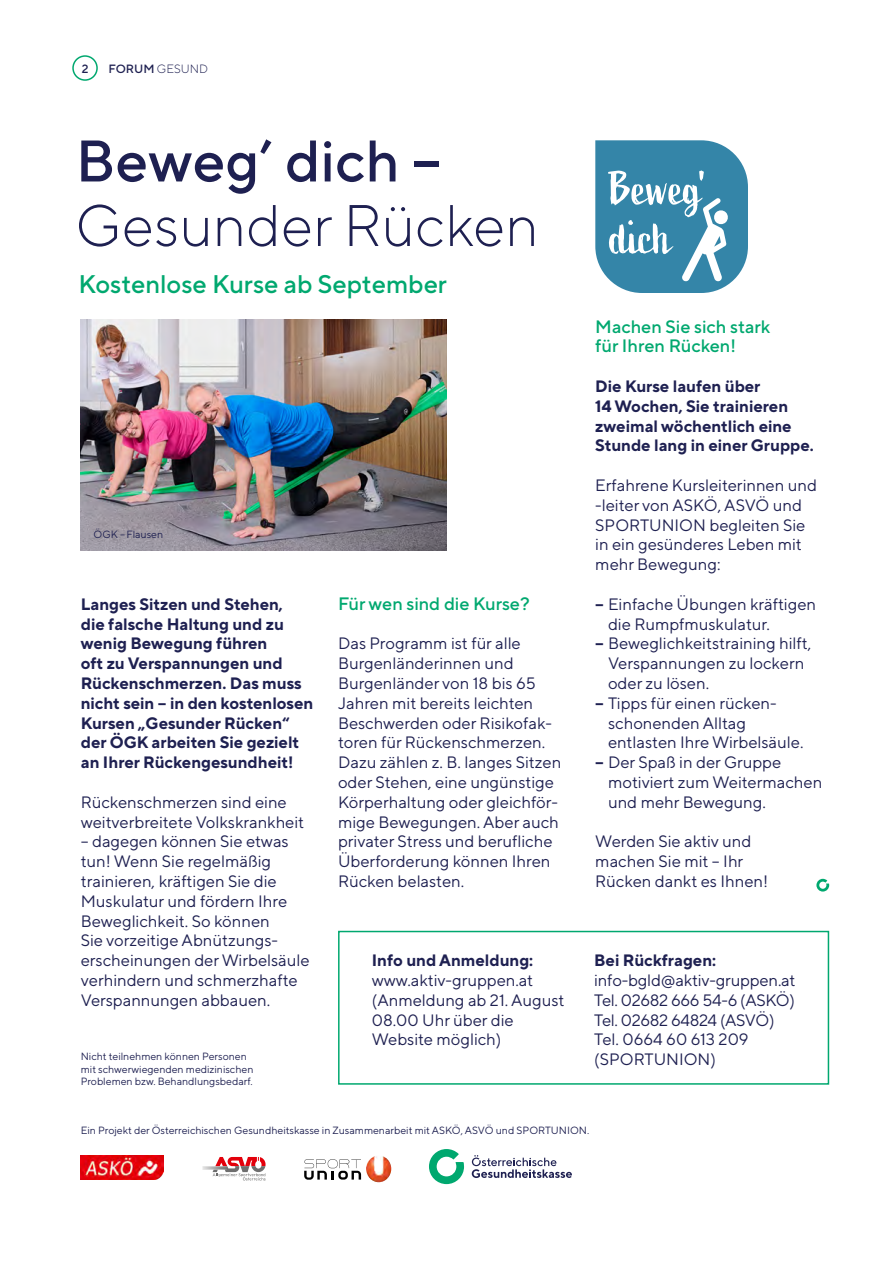
<style>
.page{position:relative;width:893px;height:1263px;background:#fff}
.page>*{position:absolute;margin:0;border:0;box-sizing:border-box;transform-origin:0 0}
.t1{font:300 58.5px "TT Norms Pro";color:#1e2051}
.t2{font:500 58.5px "TT Norms Pro";color:#1e2051}
.t3{font:500 25.5px "TT Norms Pro";color:#00a86f}
.t4{font:500 18px/19.8px "TT Norms Pro";color:#00a86f}
.t5{font:16.5px/19.8px "TT Norms Pro";color:#1e2051}
.t6{font:700 16.5px/19.8px "TT Norms Pro";color:#1e2051}
.t7{font:300 12px "TT Norms Pro";color:#1e2051}
.t8{font:500 12px "TT Norms Pro";color:#1e2051}
.t9{font:10.5px/12.6px "TT Norms Pro";color:#1e2051}
.s1{font-weight:500}
.s2{font-weight:700}
</style>
<div class="page">
<div style="left:72px;top:55px;width:26px;height:26px;border:2px solid #00a86f;border-radius:50%"></div>
<div style="left:338px;top:931px;width:491px;height:154px;border:2px solid #00a86f"></div>
<svg style="left:816px;top:879px;width:13px;height:12px"></svg>
<img style="left:81px;top:1156px;width:83px;height:23px">
<svg style="left:304px;top:1159px;width:57px;height:21px"></svg>
<img style="left:366px;top:1156px;width:25px;height:26px">
<svg style="left:374px;top:1157px;width:9px;height:15px"></svg>
<svg style="left:429px;top:1149px;width:35px;height:35px"></svg>
<svg style="left:472px;top:1155px;width:100px;height:23px"></svg>
<svg style="left:202px;top:1157px;width:64px;height:23px"></svg>
<svg style="left:595px;top:140px;width:153px;height:153px"></svg>
<img style="left:81px;top:319px;width:365px;height:231px">
<p class="t8" style="left:82px;top:60px;width:8px">2</p>
<p class="t7" style="left:108px;top:60px;width:101px"><span class="s1">FORUM</span> GESUND</p>
<h1 class="t2" style="left:75px;top:118px;width:367px">Beweg’ dich –</h1>
<h1 class="t1" style="left:75px;top:183px;width:465px">Gesunder Rücken</h1>
<h2 class="t3" style="left:79px;top:265px;width:370px">Kostenlose Kurse ab September</h2>
<p class="t9" style="left:94px;top:527px;width:71px">ÖGK –Flausen</p>
<p class="t6" style="left:81px;top:593px;width:234px">Langes Sitzen und Stehen,<br>die falsche Haltung und zu wenig Bewegung führen<br>oft zu Verspannungen und<br>Rückenschmerzen. Das muss nicht sein – in den kostenlosen<br>Kursen „Gesunder Rücken“ der ÖGK arbeiten Sie gezielt an Ihrer Rückengesundheit!</p>
<p class="t5" style="left:81px;top:791px;width:225px">Rückenschmerzen sind eine weitverbreitete Volkskrankheit</p>
<p class="t5" style="left:81px;top:830px;width:230px">– dagegen können Sie etwas tun! Wenn Sie regelmäßig trainieren, kräftigen Sie die<br>Muskulatur und fördern Ihre<br>Beweglichkeit. So können<br>Sie vorzeitige Abnützungs&shy;erscheinungen der Wirbelsäule verhindern und schmerzhafte<br>Verspannungen abbauen.</p>
<p class="t9" style="left:81px;top:1049px;width:174px">Nicht teilnehmen können Personen mit schwerwiegenden medizinischen<br>Problemen bzw. Behandlungsbedarf.</p>
<p class="t4" style="left:338px;top:592px;width:193px">Für wen sind die Kurse?</p>
<p class="t5" style="left:338px;top:632px;width:225px">Das Programm ist für alle<br>Burgenländerinnen und<br>Burgenländer von 18 bis 65<br>Jahren mit bereits leichten<br>Beschwerden oder Risikofak&shy;toren für Rückenschmerzen.<br>Dazu zählen z. B. langes Sitzen oder Stehen, eine ungünstige<br>Körperhaltung oder gleichför&shy;mige Bewegungen. Aber auch privater Stress und berufliche<br>Überforderung können Ihren<br>Rücken belasten.</p>
<p class="t6" style="left:372px;top:949px;width:163px">Info und Anmeldung:</p>
<p class="t5" style="left:372px;top:969px;width:194px">www.aktiv-gruppen.at (Anmeldung ab 21. August<br>08.00 Uhr über die<br>Website möglich)</p>
<p class="t4" style="left:595px;top:315px;width:176px">Machen Sie sich stark für Ihren Rücken!</p>
<p class="t6" style="left:595px;top:375px;width:220px">Die Kurse laufen über<br>14 Wochen, Sie trainieren zweimal wöchentlich eine<br>Stunde lang in einer Gruppe.</p>
<p class="t5" style="left:595px;top:474px;width:223px">Erfahrene Kursleiterinnen und -leiter von ASKÖ, ASVÖ und<br>SPORTUNION begleiten Sie in ein gesünderes Leben mit mehr Bewegung:</p>
<p class="t5" style="left:608px;top:593px;width:209px;text-indent:-13px"><span class="s2">–</span> Einfache Übungen kräftigen die Rumpfmuskulatur.</p>
<p class="t5" style="left:608px;top:632px;width:205px;text-indent:-13px"><span class="s2">–</span> Beweglichkeitstraining hilft,<br>Verspannungen zu lockern oder zu lösen.</p>
<p class="t5" style="left:608px;top:692px;width:197px;text-indent:-13px"><span class="s2">–</span> Tipps für einen rücken&shy;schonenden Alltag entlasten Ihre Wirbelsäule.</p>
<p class="t5" style="left:608px;top:751px;width:216px;text-indent:-13px"><span class="s2">–</span> Der Spaß in der Gruppe motiviert zum Weitermachen und mehr Bewegung.</p>
<p class="t5" style="left:595px;top:830px;width:174px">Werden Sie aktiv und machen Sie mit – Ihr<br>Rücken dankt es Ihnen!</p>
<p class="t6" style="left:594px;top:949px;width:123px">Bei Rückfragen:</p>
<p class="t5" style="left:594px;top:969px;width:203px">info-bgld@aktiv-gruppen.at<br>Tel. 02682 666 54-6 (ASKÖ)<br>Tel. 02682 64824 (ASVÖ)<br>Tel. 0664 60 613 209 (SPORTUNION)</p>
<p class="t9" style="left:81px;top:1123px;width:510px">Ein Projekt der Österreichischen Gesundheitskasse in Zusammenarbeit mit ASKÖ, ASVÖ und SPORTUNION.</p>
</div>
